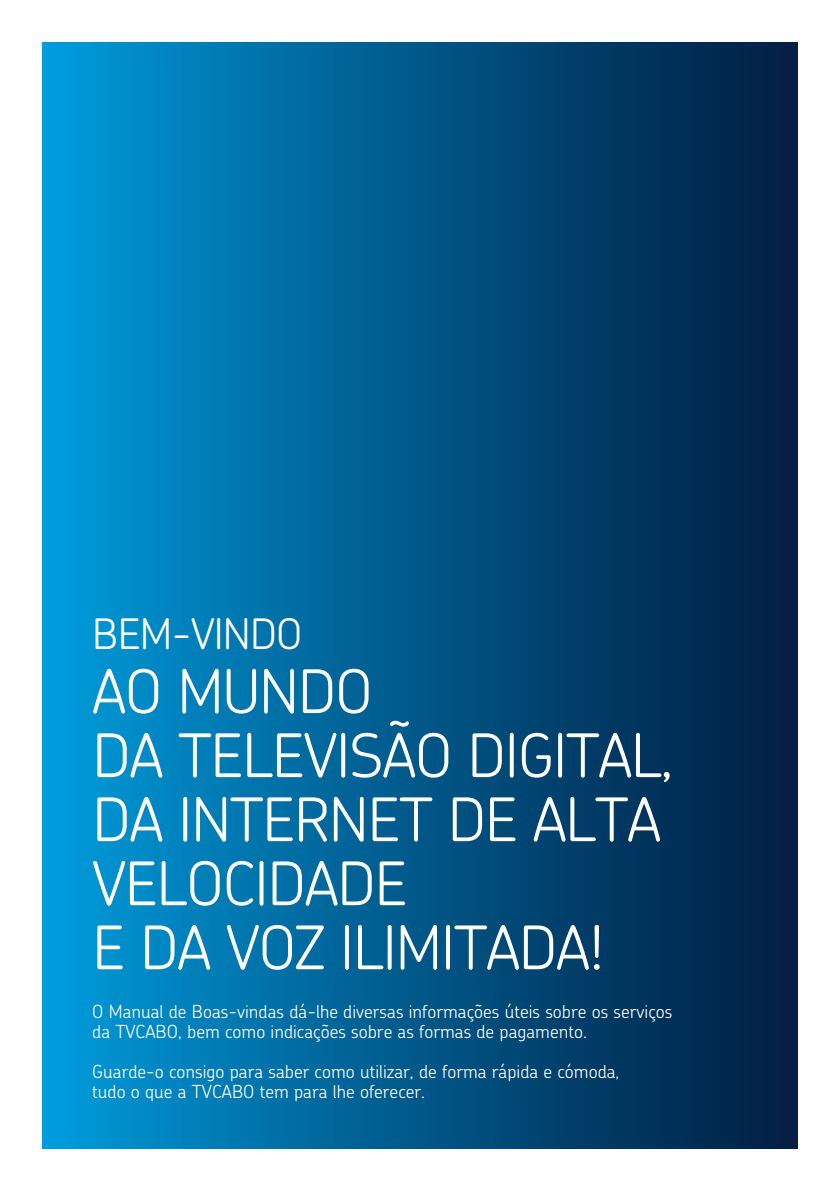
<style>
.page{position:relative;width:840px;height:1191px;background:#fff}
.page>*{position:absolute;margin:0;border:0;box-sizing:border-box;transform-origin:0 0}
.t1{font:300 60px/64px "Chevin";letter-spacing:-.02em;color:#fff}
.t2{font:300 42px "Chevin";letter-spacing:-.02em;color:#fff}
.t3{font:300 18px/20px "Chevin";color:#fff}
</style>
<div class="page">
<div style="left:43px;top:43px;width:754px;height:1105px;background:linear-gradient(to right,#0099d9,#011a3d)"></div>
<h2 class="t2" style="left:92px;top:607px;width:212px">BEM-VINDO</h2>
<h1 class="t1" style="left:92px;top:658px;width:582px">AO MUNDO<br>DA TELEVISÃO DIGITAL,<br>DA INTERNET DE ALTA<br>VELOCIDADE<br>E DA VOZ ILIMITADA!</h1>
<p class="t3" style="left:92px;top:1001px;width:581px">O Manual de Boas-vindas dá-lhe diversas informações úteis sobre os serviços da TVCABO, bem como indicações sobre as formas de pagamento.</p>
<p class="t3" style="left:92px;top:1061px;width:528px">Guarde-o consigo para saber como utilizar, de forma rápida e cómoda, tudo o que a TVCABO tem para lhe oferecer.</p>
</div>
